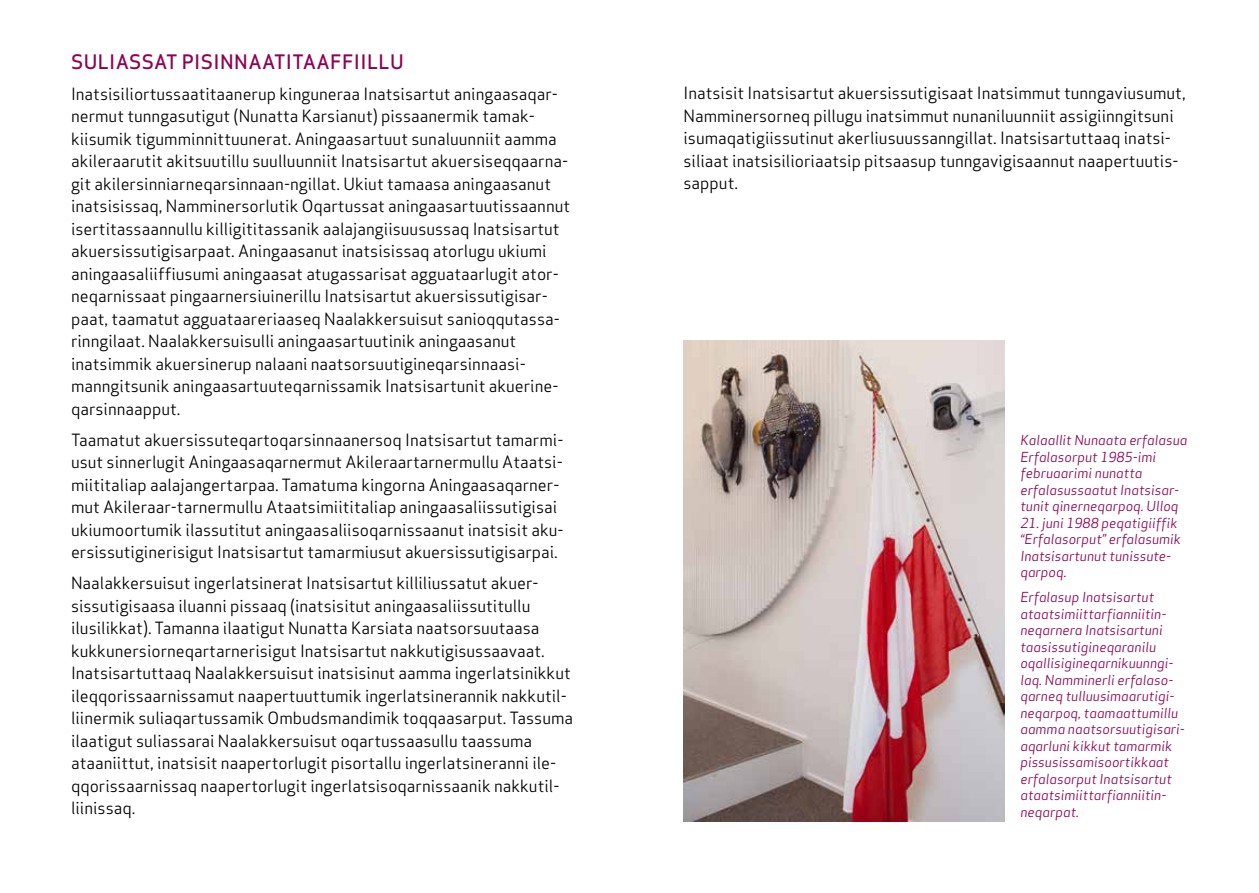
<style>
.page{position:relative;width:1259px;height:893px;background:#fff}
.page>*{position:absolute;margin:0;border:0;box-sizing:border-box;transform-origin:0 0}
.t1{font:500 19.5px "Apex Sans";letter-spacing:.02em;color:#8e0352}
.t2{font:16.5px/22.5px "Apex Sans";color:#000}
.t3{font:italic 13.5px/16.5px "Apex Sans";color:#8e0352}
</style>
<div class="page">
<img style="left:683px;top:340px;width:321px;height:482px">
<p class="t1" style="left:71px;top:44px;width:334px">SULIASSAT PISINNAATITAAFFIILLU</p>
<p class="t2" style="left:71px;top:81px;width:501px">Inatsisiliortussaatitaanerup kinguneraa Inatsisartut aningaasaqar&shy;nermut tunngasutigut (Nunatta Karsianut) pissaanermik tamak&shy;kiisumik tigumminnittuunerat. Aningaasartuut sunaluunniit aamma akileraarutit akitsuutillu suulluunniit Inatsisartut akuersiseqqaarna&shy;git akilersinniarneqarsinnaan-ngillat. Ukiut tamaasa aningaasanut inatsisissaq, Namminersorlutik Oqartussat aningaasartuutissaannut isertitassaannullu killigititassanik aalajangiisuusussaq Inatsisartut akuersissutigisarpaat. Aningaasanut inatsisissaq atorlugu ukiumi aningaasaliiffiusumi aningaasat atugassarisat agguataarlugit ator&shy;neqarnissaat pingaarnersiuinerillu Inatsisartut akuersissutigisar&shy;paat, taamatut agguataareriaaseq Naalakkersuisut sanioqqutassa&shy;rinngilaat. Naalakkersuisulli aningaasartuutinik aningaasanut inatsimmik akuersinerup nalaani naatsorsuutigineqarsinnaasi&shy;manngitsunik aningaasartuuteqarnissamik Inatsisartunit akuerine&shy;qarsinnaapput.</p>
<p class="t2" style="left:71px;top:427px;width:494px">Taamatut akuersissuteqartoqarsinnaanersoq Inatsisartut tamarmi&shy;usut sinnerlugit Aningaasaqarnermut Akileraartarnermullu Ataatsi&shy;miititaliap aalajangertarpaa. Tamatuma kingorna Aningaasaqarner&shy;mut Akileraar-tarnermullu Ataatsimiititaliap aningaasaliissutigisai ukiumoortumik ilassutitut aningaasaliisoqarnissaanut inatsisit aku&shy;ersissutiginerisigut Inatsisartut tamarmiusut akuersissutigisarpai.</p>
<p class="t2" style="left:71px;top:570px;width:504px">Naalakkersuisut ingerlatsinerat Inatsisartut killiliussatut akuer&shy;sissutigisaasa iluanni pissaaq (inatsisitut aningaasaliissutitullu ilusilikkat). Tamanna ilaatigut Nunatta Karsiata naatsorsuutaasa kukkunersiorneqartarnerisigut Inatsisartut nakkutigisussaavaat.<br>Inatsisartuttaaq Naalakkersuisut inatsisinut aamma ingerlatsinikkut ileqqorissaarnissamut naapertuuttumik ingerlatsinerannik nakkutil&shy;liinermik suliaqartussamik Ombudsmandimik toqqaasarput. Tassuma ilaatigut suliassarai Naalakkersuisut oqartussaasullu taassuma ataaniittut, inatsisit naapertorlugit pisortallu ingerlatsineranni ile&shy;qqorissaarnissaq naapertorlugit ingerlatsisoqarnissaanik nakkutil&shy;liinissaq.</p>
<p class="t2" style="left:683px;top:80px;width:503px">Inatsisit Inatsisartut akuersissutigisaat Inatsimmut tunngaviusumut, Namminersorneq pillugu inatsimmut nunaniluunniit assigiinngitsuni isumaqatigiissutinut akerliusuussanngillat. Inatsisartuttaaq inatsi&shy;siliaat inatsisilioriaatsip pitsaasup tunngavigisaannut naapertuutis&shy;sapput.</p>
<p class="t3" style="left:1020px;top:431px;width:169px">Kalaallit Nunaata erfalasua<br>Erfalasorput 1985-imi februaarimi nunatta erfalasussaatut Inatsisar&shy;tunit qinerneqarpoq. Ulloq</p>
<p class="t3" style="left:1020px;top:513px;width:162px">21. juni 1988 peqatigiiffik “Erfalasorput” erfalasumik<br>Inatsisartunut tunissute&shy;qarpoq.</p>
<p class="t3" style="left:1020px;top:588px;width:166px">Erfalasup Inatsisartut ataatsimiittarfianniitin&shy;neqarnera Inatsisartuni taasissutigineqaranilu oqallisigineqarnikuunngi&shy;laq. Namminerli erfalaso&shy;qarneq tulluusimaarutigi&shy;neqarpoq, taamaattumillu aamma naatsorsuutigisari&shy;aqarluni kikkut tamarmik pissusissamisoortikkaat erfalasorput Inatsisartut ataatsimiittarfianniitin&shy;neqarpat.</p>
</div>
